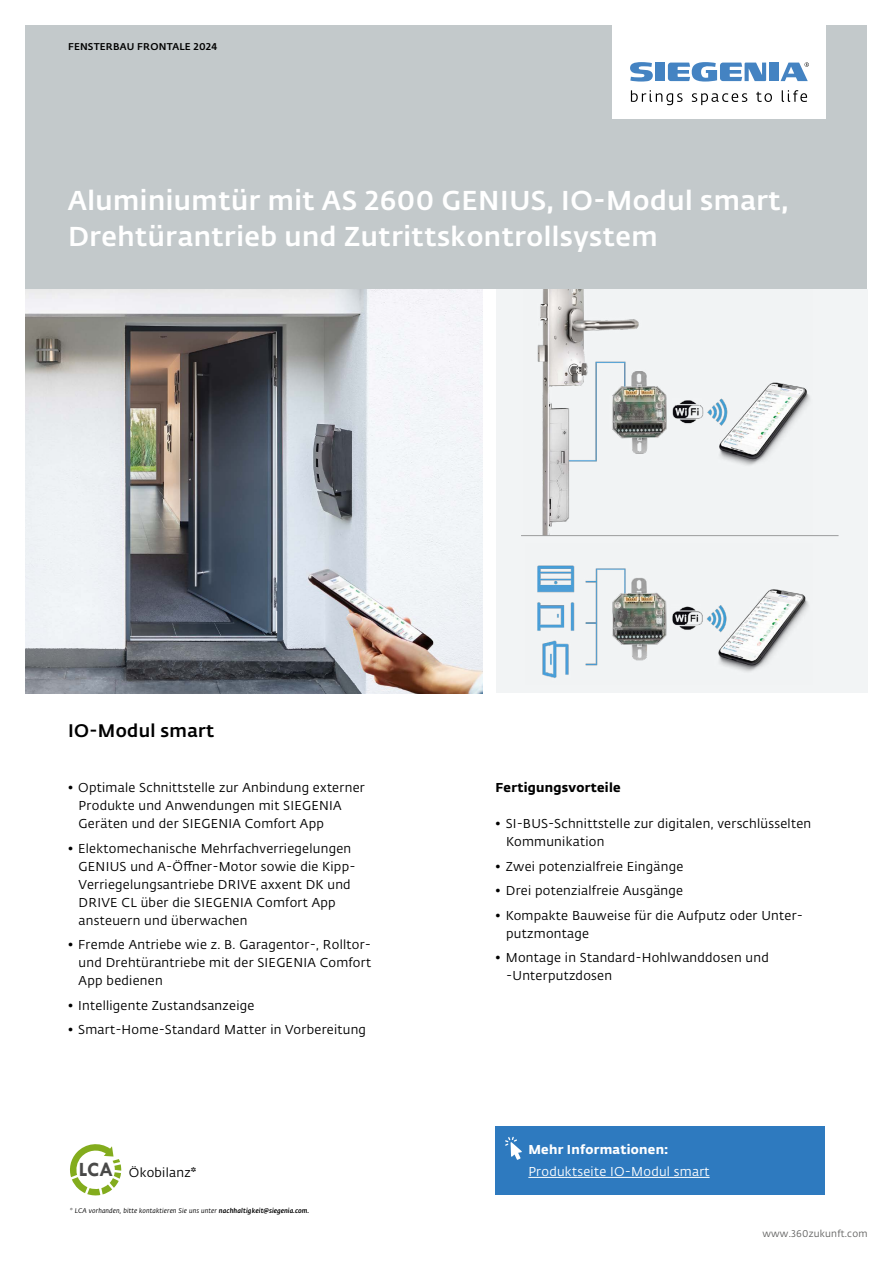
<style>
.page{position:relative;width:893px;height:1263px;background:#fff}
.page>*{position:absolute;margin:0;border:0;box-sizing:border-box;transform-origin:0 0}
.t1{font:500 27px/36px "Fedra Sans Alt Pro";letter-spacing:.02em;color:#fff}
.t2{font:700 20.4px "Tw Cen";color:#494948}
.t3{font:500 18px "Fedra Sans Alt Pro";letter-spacing:.02em;color:#000}
.t4{font:12.75px/18px "Fedra Sans Alt Pro";letter-spacing:.02em;color:#000}
.t5{font:12.75px "Fedra Sans Alt Pro";letter-spacing:.02em;color:#fff}
.t6{font:700 12.75px "Fedra Sans Alt Pro";letter-spacing:.02em;color:#000}
.t7{font:700 12.75px "Fedra Sans Alt Pro";letter-spacing:.02em;color:#fff}
.t8{font:500 9.75px "Fedra Sans Alt Pro";letter-spacing:.02em;color:#000}
.t9{font:9.75px "Fedra Sans Alt Pro";letter-spacing:.02em;color:#636362}
.t10{font:italic 6.75px "Fedra Sans Alt Pro";letter-spacing:.02em;color:#000}
.s1{font-weight:700}
.s2{font-weight:500}
</style>
<div class="page">
<div style="left:26px;top:26px;width:841px;height:263px;background:#c3c9cb"></div>
<div style="left:612px;top:0;width:213px;height:118px;background:#fff"></div>
<svg style="left:631px;top:90px;width:52px;height:15px"></svg>
<svg style="left:692px;top:93px;width:55px;height:12px"></svg>
<svg style="left:756px;top:92px;width:16px;height:10px"></svg>
<svg style="left:782px;top:90px;width:25px;height:12px"></svg>
<div style="left:655px;top:63px;width:10px;height:18px;background:#4483c2"></div>
<svg style="left:630px;top:62px;width:23px;height:20px"></svg>
<div style="left:769px;top:63px;width:10px;height:18px;background:#4483c2"></div>
<svg style="left:668px;top:62px;width:98px;height:20px"></svg>
<svg style="left:781px;top:62px;width:28px;height:19px"></svg>
<div style="left:496px;top:289px;width:371px;height:404px;background:#f2f4f5"></div>
<img style="left:537px;top:289px;width:273px;height:246px">
<img style="left:537px;top:565px;width:272px;height:113px">
<hr style="left:521px;top:535px;width:317px;height:1px;background:#9c9d9d">
<img style="left:26px;top:289px;width:457px;height:404px">
<svg style="left:70px;top:1144px;width:51px;height:52px"></svg>
<div style="left:496px;top:1127px;width:329px;height:68px;background:#2e7abf"></div>
<hr style="left:528px;top:1177px;width:182px;height:1px;background:#fff">
<svg style="left:505px;top:1137px;width:17px;height:23px"></svg>
<p class="t8" style="left:68px;top:39px;width:151px">FENSTERBAU FRONTALE 2024</p>
<h1 class="t1" style="left:68px;top:181px;width:722px">Aluminiumtür mit AS 2600 GENIUS, IO-Modul smart,<br>Drehtürantrieb und Zutrittskontrollsystem</h1>
<h3 class="t3" style="left:68px;top:717px;width:148px">IO-Modul smart</h3>
<p class="t4" style="left:79px;top:778px;width:288px;text-indent:-11px">• Optimale Schnittstelle zur Anbindung externer<br>Produkte und Anwendungen mit SIEGENIA<br>Geräten und der SIEGENIA Comfort App</p>
<p class="t4" style="left:79px;top:839px;width:279px;text-indent:-11px">• Elektomechanische Mehrfachverriegelungen GENIUS und A-Öffner-Motor sowie die Kipp-Verriegelungsantriebe DRIVE axxent DK und DRIVE CL über die SIEGENIA Comfort App ansteuern und überwachen</p>
<p class="t4" style="left:79px;top:935px;width:294px;text-align:justify;text-indent:-11px">• Fremde Antriebe wie z. B. Garagentor-, Rolltor&shy;und Drehtürantriebe mit der SIEGENIA Comfort App bedienen</p>
<p class="t4" style="left:68px;top:996px;width:188px">• Intelligente Zustandsanzeige</p>
<p class="t4" style="left:68px;top:1020px;width:300px">• Smart-Home-Standard Matter in Vorbereitung</p>
<h2 class="t2" style="left:79px;top:1158px;width:36px">LCA</h2>
<p class="t4" style="left:129px;top:1163px;width:69px">Ökobilanz<span class="s1">*</span></p>
<p class="t10" style="left:70px;top:1206px;width:241px">* LCA vorhanden, bitte kontaktieren Sie uns unter <span class="s2">nachhaltigkeit@siegenia.com.</span></p>
<p class="t6" style="left:496px;top:778px;width:126px">Fertigungsvorteile</p>
<p class="t4" style="left:506px;top:814px;width:306px;text-indent:-11px">• SI-BUS-Schnittstelle zur digitalen, verschlüsselten<br>Kommunikation</p>
<p class="t4" style="left:496px;top:857px;width:189px">• Zwei potenzialfreie Eingänge</p>
<p class="t4" style="left:496px;top:881px;width:189px">• Drei potenzialfreie Ausgänge</p>
<p class="t4" style="left:506px;top:906px;width:298px;text-indent:-11px">• Kompakte Bauweise für die Aufputz oder Unter&shy;putzmontage</p>
<p class="t4" style="left:506px;top:948px;width:264px;text-indent:-11px">• Montage in Standard-Hohlwanddosen und -Unterputzdosen</p>
<p class="t7" style="left:528px;top:1139px;width:142px">Mehr Informationen:</p>
<p class="t5" style="left:528px;top:1163px;width:183px">Produktseite IO-Modul smart</p>
<p class="t9" style="left:762px;top:1227px;width:107px">www.360zukunft.com</p>
</div>
